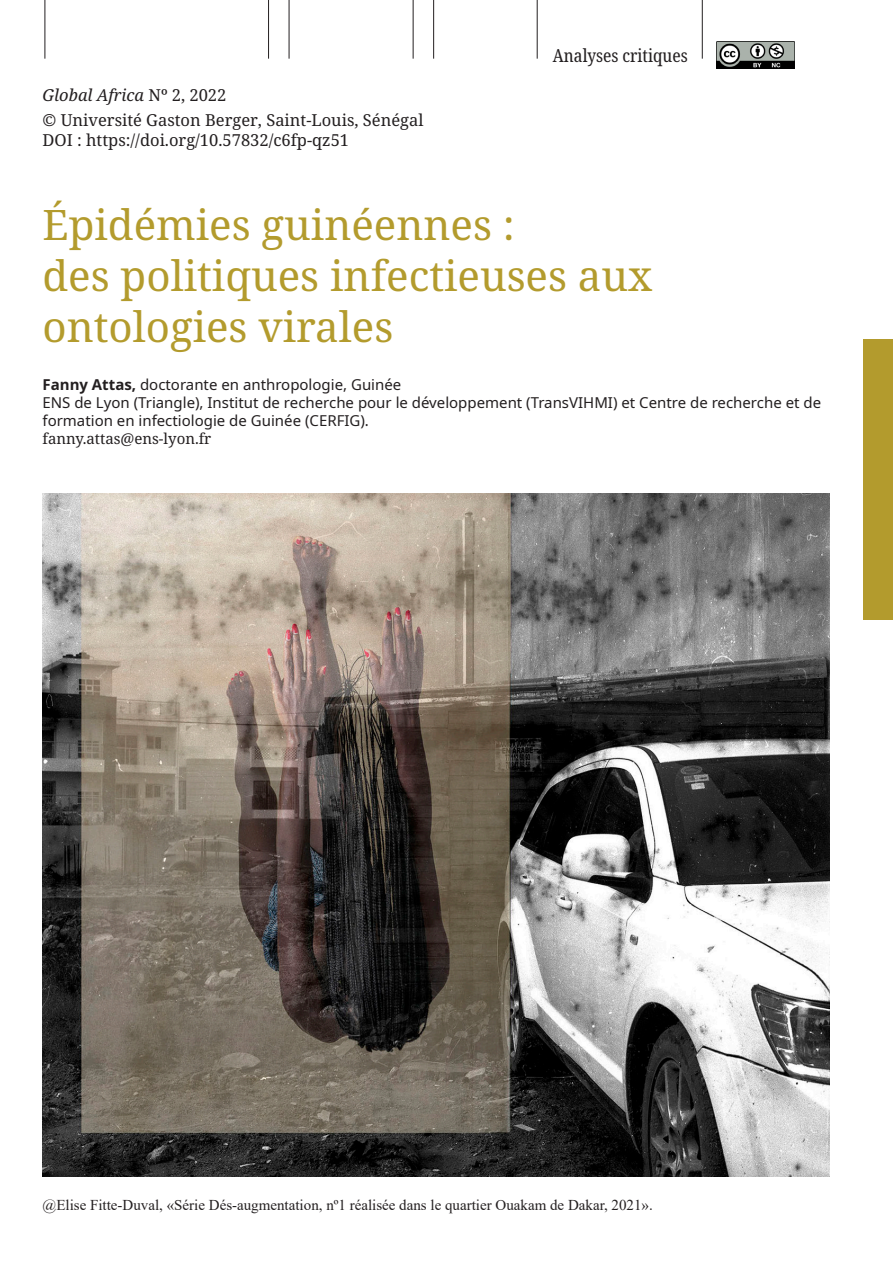
<style>
.page{position:relative;width:893px;height:1263px;background:#fff}
.page>*{position:absolute;margin:0;border:0;box-sizing:border-box;transform-origin:0 0}
.Titre_1_FR{font:42px/51px "Noto Serif";color:#b39b2d}
.t1{font:condensed 18px "Noto Serif";color:#231f20}
.issue{font:16.5px/25.5px "Noto Serif";color:#231f20}
.Auteur{font:15px/18px "Noto Sans";color:#231f20}
.Auteur-2{font:15px "Times New Roman";color:#231f20}
.s1{font-style:italic}
.s2{font-weight:700}
.s3{font-family:"Noto Serif"}
</style>
<div class="page">
<hr style="left:45px;top:0;width:1px;height:59px;background:#231f20">
<hr style="left:289px;top:0;width:1px;height:59px;background:#231f20">
<hr style="left:433px;top:0;width:1px;height:59px;background:#231f20">
<hr style="left:702px;top:0;width:1px;height:59px;background:#231f20">
<hr style="left:268px;top:0;width:1px;height:59px;background:#231f20">
<hr style="left:413px;top:0;width:1px;height:59px;background:#231f20">
<hr style="left:537px;top:0;width:1px;height:59px;background:#231f20">
<img style="left:717px;top:41px;width:77px;height:28px">
<div style="left:864px;top:339px;width:29px;height:281px;background:#b39b2d"></div>
<img style="left:43px;top:493px;width:786px;height:684px">
<p class="issue" style="left:43px;top:82px;width:382px"><span class="s1">Global Africa</span> Nº 2, 2022<br>© Université Gaston Berger, Saint-Louis, Sénégal</p>
<p class="issue" style="left:43px;top:127px;width:308px">DOI : https://doi.org/10.57832/c6fp-qz51</p>
<p class="t1" style="left:553px;top:44px;width:136px">Analyses critiques</p>
<p class="Titre_1_FR" style="left:43px;top:201px;width:612px">Épidémies guinéennes :<br>des politiques infectieuses aux ontologies virales</p>
<p class="Auteur" style="left:43px;top:376px;width:780px"><span class="s2">Fanny Attas,</span> doctorante en anthropologie, Guinée<br>ENS de Lyon (Triangle), Institut de recherche pour le développement (TransVIHMI) et Centre de recherche et de formation en infectiologie de Guinée (CERFIG).<br><span class="s3">fanny.attas@ens-lyon.fr</span></p>
<p class="Auteur-2" style="left:43px;top:1194px;width:612px">@Elise Fitte-Duval, «Série Dés-augmentation, nº1 réalisée dans le quartier Ouakam de Dakar, 2021».</p>
</div>
